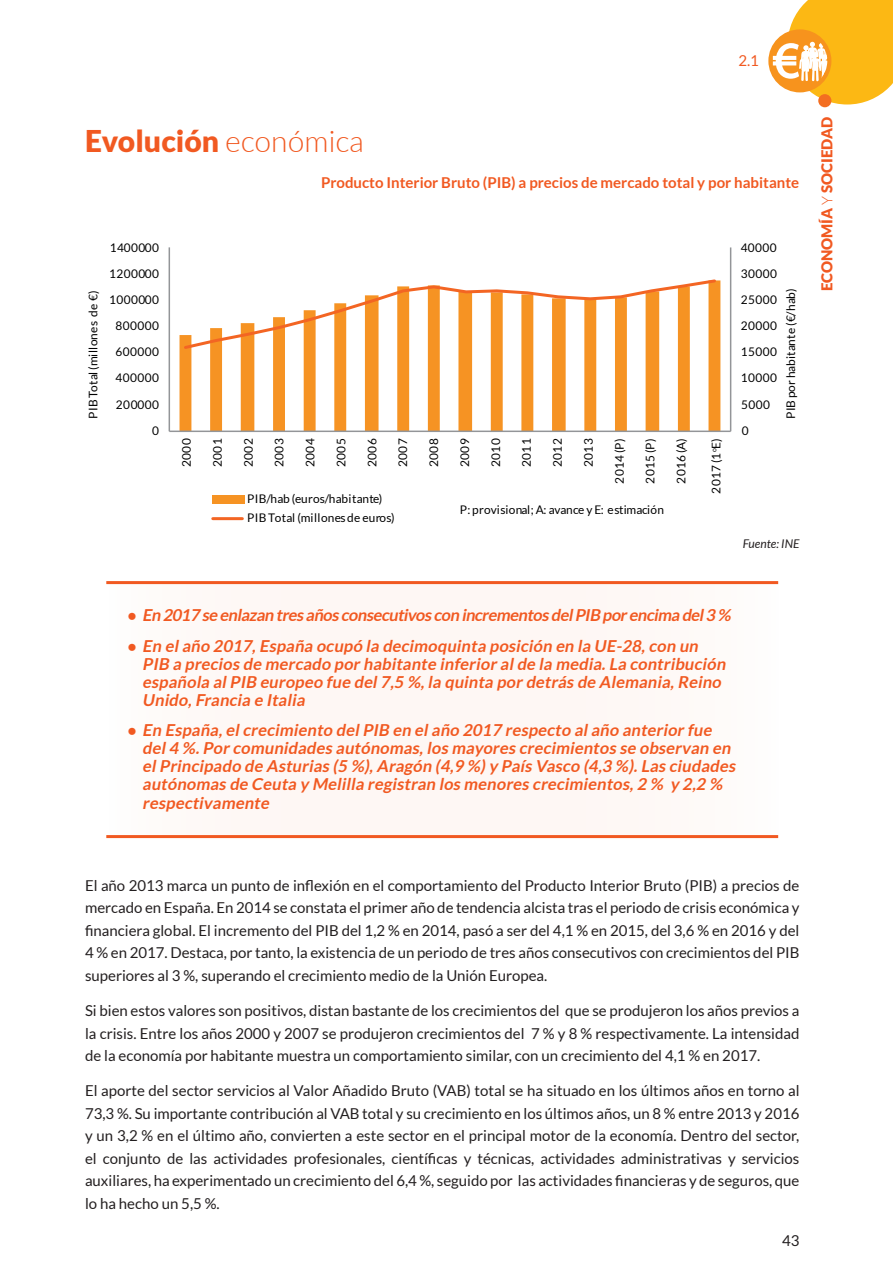
<style>
.page{position:relative;width:893px;height:1263px;background:#fff}
.page>*{position:absolute;margin:0;border:0;box-sizing:border-box;transform-origin:0 0}
.Titulo{font:900 30px "Lato";color:#f15921}
.t1{font:italic 700 16.5px/18px "Lato";color:#f15921}
.Cuerpo_texto{font:15px/22.5px "Lato";color:#231f20;text-align:justify}
.Titulo_tabla_grafico{font:700 15px "Lato";color:#f15921}
.t2{font:900 15px "Lato";color:#f15921}
.t3{font:15px "Lato";color:#f15921}
.Fuente{font:italic 12px "Lato";color:#231f20}
.t4{font:11.85px "Lato";letter-spacing:.04em;color:#000001}
.t5{font:11.85px "Lato";letter-spacing:.01em;color:#000001}
.t6{font:11.85px/19.4px "Lato";letter-spacing:.02em;color:#000001}
.s1{font-weight:300}
.s2{font-family:"Arial";font-weight:400;font-style:normal}
</style>
<div class="page">
<div style="left:818px;top:94px;width:13px;height:13px;background:#f36e21;border-radius:50%"></div>
<svg style="left:768px;top:29px;width:63px;height:63px"></svg>
<svg style="left:773px;top:0;width:120px;height:105px"></svg>
<hr style="left:730px;top:247px;width:1px;height:184px;background:#939598">
<hr style="left:169px;top:247px;width:1px;height:184px;background:#939598">
<div style="left:213px;top:495px;width:32px;height:9px;background:#f69323"></div>
<hr style="left:213px;top:517px;width:29px;height:3px;background:#f36523">
<svg style="left:180px;top:280px;width:540px;height:151px"></svg>
<svg style="left:182px;top:279px;width:536px;height:72px"></svg>
<hr style="left:169px;top:431px;width:562px;height:1px;background:#939598">
<div style="left:106px;top:581px;width:672px;height:254px;background:#fef7f5"></div>
<hr style="left:106px;top:581px;width:672px;height:3px;background:#f15921">
<hr style="left:106px;top:835px;width:672px;height:3px;background:#f15921">
<p class="t3" style="left:738px;top:53px;width:22px">2.1</p>
<p class="Titulo" style="left:85px;top:123px;width:280px">Evolución <span class="s1">económica</span></p>
<p class="Titulo_tabla_grafico" style="left:321px;top:174px;width:480px">Producto Interior Bruto (PIB) a precios de mercado total y por habitante</p>
<p class="t5" style="left:87px;top:418px;width:129px;rotate:-90deg">PIBTotal (millones de €)</p>
<p class="t4" style="left:110px;top:241px;width:51px">1400000</p>
<p class="t4" style="left:109px;top:267px;width:51px">1200000</p>
<p class="t4" style="left:109px;top:293px;width:51px">1000000</p>
<p class="t4" style="left:116px;top:319px;width:45px">800000</p>
<p class="t4" style="left:116px;top:345px;width:45px">600000</p>
<p class="t4" style="left:116px;top:372px;width:45px">400000</p>
<p class="t4" style="left:116px;top:398px;width:45px">200000</p>
<p class="t4" style="left:152px;top:424px;width:8px">0</p>
<p class="t4" style="left:180px;top:467px;width:30px;rotate:-90deg">2000</p>
<p class="t4" style="left:211px;top:467px;width:30px;rotate:-90deg">2001</p>
<p class="t4" style="left:242px;top:467px;width:30px;rotate:-90deg">2002</p>
<p class="t4" style="left:273px;top:467px;width:30px;rotate:-90deg">2003</p>
<p class="t4" style="left:304px;top:467px;width:30px;rotate:-90deg">2004</p>
<p class="t4" style="left:335px;top:467px;width:30px;rotate:-90deg">2005</p>
<p class="t4" style="left:365px;top:467px;width:30px;rotate:-90deg">2006</p>
<p class="t4" style="left:396px;top:467px;width:30px;rotate:-90deg">2007</p>
<p class="t4" style="left:427px;top:467px;width:30px;rotate:-90deg">2008</p>
<p class="t4" style="left:458px;top:467px;width:30px;rotate:-90deg">2009</p>
<p class="t4" style="left:489px;top:467px;width:30px;rotate:-90deg">2010</p>
<p class="t4" style="left:520px;top:467px;width:30px;rotate:-90deg">2011</p>
<p class="t4" style="left:551px;top:467px;width:30px;rotate:-90deg">2012</p>
<p class="t4" style="left:582px;top:467px;width:30px;rotate:-90deg">2013</p>
<p class="t4" style="left:613px;top:484px;width:47px;rotate:-90deg">2014 (P)</p>
<p class="t4" style="left:644px;top:484px;width:47px;rotate:-90deg">2015 (P)</p>
<p class="t4" style="left:675px;top:484px;width:47px;rotate:-90deg">2016 (A)</p>
<p class="t4" style="left:709px;top:494px;width:57px;rotate:-90deg">2017 (1<sup>o</sup>E)</p>
<p class="t6" style="left:247px;top:489px;width:149px">PIB/hab (euros/habitante)<br>PIBTotal (millonesde euros)</p>
<p class="t5" style="left:460px;top:503px;width:206px">P: provisional;A: avance y E: estimación</p>
<p class="t4" style="left:741px;top:241px;width:37px">40000</p>
<p class="t4" style="left:741px;top:267px;width:38px">30000</p>
<p class="t4" style="left:741px;top:293px;width:38px">25000</p>
<p class="t4" style="left:741px;top:319px;width:38px">20000</p>
<p class="t4" style="left:741px;top:345px;width:38px">15000</p>
<p class="t4" style="left:741px;top:372px;width:38px">10000</p>
<p class="t4" style="left:741px;top:398px;width:30px">5000</p>
<p class="t4" style="left:742px;top:424px;width:8px">0</p>
<p class="t5" style="left:784px;top:419px;width:132px;rotate:-90deg">PIBpor habitante (€/hab)</p>
<p class="Fuente" style="left:743px;top:537px;width:58px">Fuente: INE</p>
<p class="t2" style="left:818px;top:291px;width:176px;rotate:-90deg">ECONOMÍA <span class="s1">Y</span> SOCIEDAD</p>
<p class="t1" style="left:127px;top:606px;width:608px"><span class="s2">●</span> En 2017 se enlazan tresañosconsecutivoscon incrementosdelPIB porencima del3 %</p>
<p class="t1" style="left:142px;top:636px;width:588px;text-indent:-15px"><span class="s2">●</span> En elaño 2017,España ocupó la decimoquinta posición en la UE-28,con un PIB a precios de mercado por habitante inferior alde la media.La contribución española alPIB europeo fue del7,5 %,la quinta por detrás de Alemania,Reino Unido,Francia e Italia</p>
<p class="t1" style="left:142px;top:721px;width:598px;text-indent:-15px"><span class="s2">●</span> En España,elcrecimiento delPIB en elaño 2017 respecto alaño anterior fue del4 %.Por comunidades autónomas,los mayores crecimientos se observan en elPrincipado de Asturias (5 %),Aragón (4,9 %)y País Vasco (4,3 %).Las ciudades autónomas de Ceuta y Melilla registran los menores crecimientos,2 % y 2,2 % respectivamente</p>
<p class="Cuerpo_texto" style="left:85px;top:874px;width:716px">El año 2013 marca un punto de inflexión en el comportamiento del Producto Interior Bruto (PIB) a precios de mercado en España. En 2014 se constata el primer año de tendencia alcista tras el periodo de crisis económica y financiera global. El incremento del PIB del 1,2 % en 2014, pasó a ser del 4,1 % en 2015, del 3,6 % en 2016 y del 4 % en 2017. Destaca, por tanto, la existencia de un periodo de tres años consecutivos con crecimientos del PIB superiores al 3 %, superando el crecimiento medio de la Unión Europea.</p>
<p class="Cuerpo_texto" style="left:85px;top:999px;width:716px">Si bien estos valores son positivos, distan bastante de los crecimientos del que se produjeron los años previos a la crisis. Entre los años 2000 y 2007 se produjeron crecimientos del 7 % y 8 % respectivamente. La intensidad de la economía por habitante muestra un comportamiento similar, con un crecimiento del 4,1 % en 2017.</p>
<p class="Cuerpo_texto" style="left:85px;top:1080px;width:716px">El aporte del sector servicios al Valor Añadido Bruto (VAB) total se ha situado en los últimos años en torno al 73,3 %. Su importante contribución al VAB total y su crecimiento en los últimos años, un 8 % entre 2013 y 2016 y un 3,2 % en el último año, convierten a este sector en el principal motor de la economía. Dentro del sector, el conjunto de las actividades profesionales, científicas y técnicas, actividades administrativas y servicios auxiliares, ha experimentado un crecimiento del 6,4 %, seguido por las actividades financieras y de seguros, que lo ha hecho un 5,5 %.</p>
<p class="Cuerpo_texto" style="left:782px;top:1229px;width:19px">43</p>
</div>
